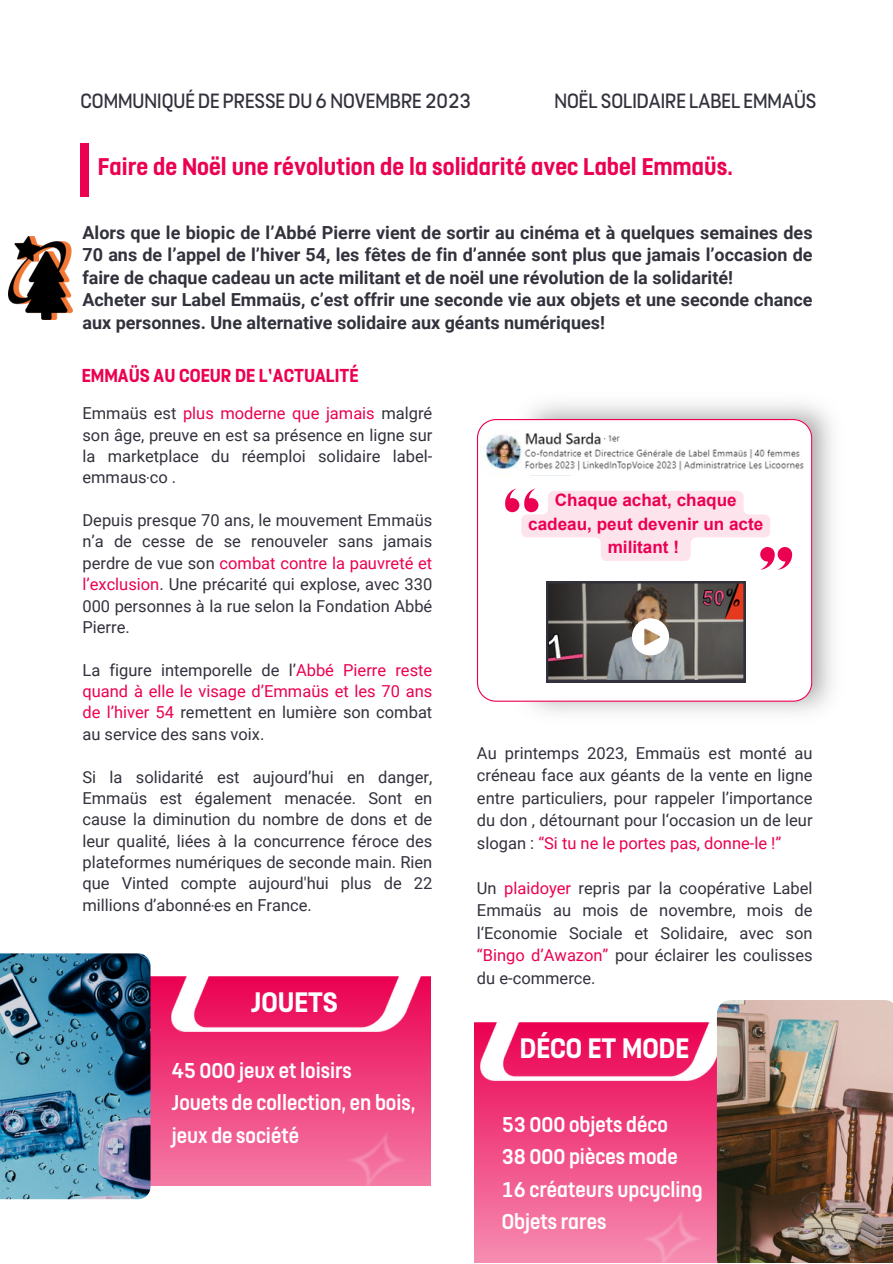
<style>
.page{position:relative;width:893px;height:1264px;background:#fff}
.page>*{position:absolute;margin:0;border:0;box-sizing:border-box;transform-origin:0 0}
.t1{font:700 31.5px "FS Dillon";color:#fff}
.t2{font:700 27px "FS Dillon";color:#eb0052}
.t3{font:500 24px/32.5px "FS Dillon";color:#fff}
.t4{font:23.1px "FS Dillon";color:#32323d}
.t5{font:700 21px "FS Dillon";color:#eb0052}
.t6{font:700 18px/22.5px "Roboto";color:#32323d;text-align:justify}
.t7{font:700 17.1px/23.5px "Arial";color:#eb0052;text-align:center}
.t8{font:16.5px/21.3px "Roboto";color:#32323d;text-align:justify}
.s1{color:#eb0052}
</style>
<div class="page">
<div style="left:80px;top:143px;width:9px;height:53px;background:#eb0052"></div>
<img style="left:150px;top:976px;width:280px;height:209px">
<img style="left:475px;top:1022px;width:241px;height:240px">
<img style="left:480px;top:1022px;width:236px;height:58px">
<img style="left:0;top:953px;width:150px;height:246px">
<img style="left:172px;top:976px;width:259px;height:55px">
<img style="left:716px;top:1000px;width:176px;height:262px">
<img style="left:8px;top:236px;width:65px;height:83px">
<img style="left:345px;top:1128px;width:63px;height:58px">
<img style="left:640px;top:1207px;width:63px;height:55px">
<img style="left:476px;top:403px;width:357px;height:310px">
<svg style="left:477px;top:419px;width:335px;height:282px"></svg>
<img style="left:480px;top:430px;width:42px;height:46px">
<svg style="left:546px;top:581px;width:199px;height:101px;background:#665f5d"></svg>
<img style="left:522px;top:427px;width:284px;height:49px">
<svg style="left:505px;top:488px;width:287px;height:81px"></svg>
<p class="t4" style="left:80px;top:90px;width:392px">COMMUNIQUÉ DE PRESSE DU 6 NOVEMBRE 2023</p>
<p class="t4" style="left:554px;top:90px;width:263px">NOËL SOLIDAIRE LABEL EMMAÜS</p>
<p class="t2" style="left:98px;top:154px;width:637px">Faire de Noël une révolution de la solidarité avec Label Emmaüs.</p>
<p class="t6" style="left:82px;top:221px;width:731px">Alors que le biopic de l’Abbé Pierre vient de sortir au cinéma et à quelques semaines des 70 ans de l’appel de l’hiver 54, les fêtes de fin d’année sont plus que jamais l’occasion de faire de chaque cadeau un acte militant et de noël une révolution de la solidarité!</p>
<p class="t6" style="left:82px;top:288px;width:731px">Acheter sur Label Emmaüs, c’est offrir une seconde vie aux objets et une seconde chance aux personnes. Une alternative solidaire aux géants numériques!</p>
<p class="t5" style="left:82px;top:365px;width:278px">EMMAÜS AU COEUR DE L’ACTUALITÉ</p>
<p class="t8" style="left:82px;top:403px;width:351px">Emmaüs est <span class="s1">plus moderne que jamais</span> malgré son âge, preuve en est sa présence en ligne sur la marketplace du réemploi solidaire label&shy;emmaus‧co .</p>
<p class="t8" style="left:82px;top:510px;width:351px">Depuis presque 70 ans, le mouvement Emmaüs n’a de cesse de se renouveler sans jamais perdre de vue son <span class="s1">combat contre la pauvreté et l’exclusion</span>. Une précarité qui explose, avec 330<br>000 personnes à la rue selon la Fondation Abbé Pierre.</p>
<p class="t8" style="left:82px;top:659px;width:351px">La figure intemporelle de l’<span class="s1">Abbé Pierre reste quand à elle le visage d’Emmaüs et les 70 ans de l’hiver 54</span> remettent en lumière son combat au service des sans voix.</p>
<p class="t8" style="left:82px;top:766px;width:351px">Si la solidarité est aujourd’hui en danger, Emmaüs est également menacée. Sont en cause la diminution du nombre de dons et de leur qualité, liées à la concurrence féroce des plateformes numériques de seconde main. Rien que Vinted compte aujourd'hui plus de 22 millions d’abonné‧es en France.</p>
<p class="t1" style="left:251px;top:986px;width:88px">JOUETS</p>
<p class="t3" style="left:172px;top:1054px;width:181px">45 000 jeux etloisirs</p>
<p class="t3" style="left:172px;top:1087px;width:245px">Jouets de collection, en bois, jeux de société</p>
<p class="t7" style="left:528px;top:490px;width:236px">Chaque achat, chaque cadeau, peut devenir un acte militant !</p>
<p class="t8" style="left:477px;top:742px;width:337px;line-height:22.5px">Au printemps 2023, Emmaüs est monté au créneau face aux géants de la vente en ligne entre particuliers, pour rappeler l’importance du don , détournant pour l‘occasion un de leur slogan : <span class="s1">“Si tu ne le portes pas, donne-le !”</span></p>
<p class="t8" style="left:477px;top:876px;width:337px;line-height:22.5px">Un <span class="s1">plaidoyer</span> repris par la coopérative Label Emmaüs au mois de novembre, mois de l‘Economie Sociale et Solidaire, avec son <span class="s1">“Bingo d’Awazon”</span> pour éclairer les coulisses du e-commerce.</p>
<p class="t1" style="left:520px;top:1033px;width:170px">DÉCO ET MODE</p>
<p class="t3" style="left:501px;top:1108px;width:168px">53 000 objets déco</p>
<p class="t3" style="left:501px;top:1140px;width:178px">38 000 pièces mode</p>
<p class="t3" style="left:501px;top:1173px;width:203px">16 créateurs upcycling</p>
<p class="t3" style="left:501px;top:1206px;width:106px">Objetsrares</p>
</div>
